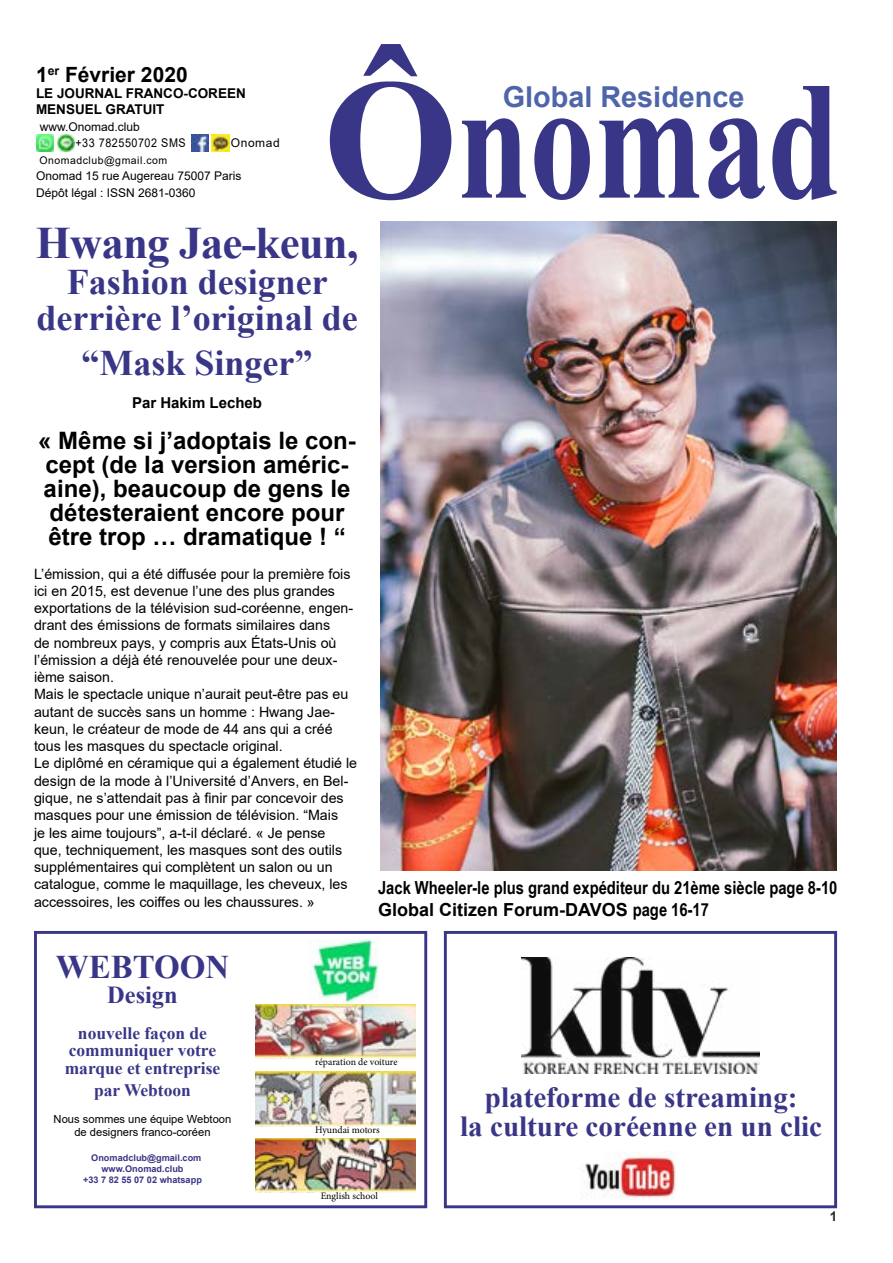
<style>
.page{position:relative;width:893px;height:1263px;background:#fff}
.page>*{position:absolute;margin:0;border:0;box-sizing:border-box;transform-origin:0 0}
.t1{font:700 168.6px "Times New Roman";color:#393687;scale:.77 1}
.t2{font:700 45px "Times New Roman";letter-spacing:-.02em;color:#393687}
.t3{font:700 36px/36px "Times New Roman";color:#393687;text-align:center}
.t4{font:700 33px "Times New Roman";color:#393687}
.t5{font:700 29.1px/29.1px "Times New Roman";color:#393687;text-align:center}
.t6{font:700 28.8px "Arial";color:#4e65a9}
.t7{font:700 24.45px "Times New Roman";color:#393687}
.t8{font:700 24px/24px "Arial";color:#000}
.t9{font:700 21px "Arial";color:#000}
.t10{font:700 18px "Arial Narrow";color:#000}
.t11{font:700 18px "Arial";color:#000}
.t12{font:700 17.4px/17.4px "Times New Roman";color:#393687;text-align:center}
.t13{font:700 15px "Arial";color:#000}
.t14{font:14.25px/17.2px "Arial";color:#000}
.t15{font:700 13.5px/16.2px "Arial";color:#000}
.t16{font:700 13.5px "Arial";color:#292929}
.t17{font:12px/16.5px "Arial";color:#000}
.t18{font:12px/16.5px "Arial";letter-spacing:.05em;color:#000}
.t19{font:11.25px/13.5px "Arial";color:#000;text-align:center}
.t20{font:10.5px "Arial";letter-spacing:.05em;color:#000}
.t21{font:9.75px "Minion Pro";letter-spacing:-.005em;color:#000}
.t22{font:700 9.15px "Arial";color:#393687}
.s1{font-size:172.95px}
.s2{font-family:"Arial Narrow"}
</style>
<div class="page">
<img style="left:211px;top:134px;width:19px;height:17px">
<img style="left:192px;top:134px;width:17px;height:17px">
<img style="left:37px;top:134px;width:17px;height:17px">
<img style="left:57px;top:135px;width:17px;height:17px">
<img style="left:380px;top:222px;width:457px;height:649px">
<div style="left:34px;top:931px;width:393px;height:277px;background:#fff;border:3px solid #393687"></div>
<img style="left:310px;top:940px;width:68px;height:64px">
<img style="left:255px;top:1004px;width:161px;height:55px">
<img style="left:255px;top:1072px;width:161px;height:54px">
<img style="left:255px;top:1138px;width:161px;height:55px">
<div style="left:444px;top:931px;width:393px;height:277px;background:#fff;border:3px solid #393687"></div>
<img style="left:521px;top:958px;width:239px;height:115px">
<img style="left:583px;top:1152px;width:93px;height:47px">
<h3 class="t9" style="left:36px;top:59px;width:153px">1<sup>er</sup> Février 2020</h3>
<p class="t15" style="left:36px;top:85px;width:211px">LE JOURNAL FRANCO-COREEN<br>MENSUEL GRATUIT</p>
<p class="t18" style="left:75px;top:118px;width:112px;text-indent:-36px">www.Onomad.club<br>+33 782550702 SMS</p>
<p class="t17" style="left:231px;top:134px;width:51px">Onomad</p>
<p class="t20" style="left:39px;top:153px;width:129px">Onomadclub@gmail.com</p>
<p class="t17" style="left:36px;top:167px;width:207px">Onomad 15 rue Augereau 75007 Paris<br>Dépôt légal : ISSN 2681-0360</p>
<h1 class="t1" style="left:323px;top:20px;width:672px"><span class="s1">Ô</span>nomad</h1>
<h3 class="t6" style="left:503px;top:76px;width:243px">Global Residence</h3>
<h2 class="t2" style="left:36px;top:211px;width:324px">Hwang Jae-keun,</h2>
<h3 class="t3" style="left:36px;top:263px;width:323px">Fashion designer derrière l’original de</h3>
<h3 class="t3" style="left:82px;top:344px;width:233px">“Mask Singer”</h3>
<p class="t13" style="left:132px;top:392px;width:132px">Par Hakim Lecheb</p>
<h3 class="t8" style="left:38px;top:429px;width:319px">« Même si j’adoptais le con&shy;cept (de la version améric&shy;aine), beaucoup de gens le détesteraient encore pour être trop … dramatique ! “</h3>
<p class="t14" style="left:34px;top:565px;width:325px">L’émission, qui a été diffusée pour la première fois ici en 2015, est devenue l’une des plus grandes exportations de la télévision sud-coréenne, engen&shy;drant des émissions de formats similaires dans<br>de nombreux pays, y compris aux États-Unis où l’émission a déjà été renouvelée pour une deux&shy;ième saison.<br>Mais le spectacle unique n’aurait peut-être pas eu autant de succès sans un homme : Hwang Jae&shy;keun, le créateur de mode de 44 ans qui a créé tous les masques du spectacle original.<br>Le diplômé en céramique qui a également étudié le design de la mode à l’Université d’Anvers, en Bel&shy;gique, ne s’attendait pas à finir par concevoir des masques pour une émission de télévision. “Mais<br>je les aime toujours”, a-t-il déclaré. « Je pense<br>que, techniquement, les masques sont des outils supplémentaires qui complètent un salon ou un catalogue, comme le maquillage, les cheveux, les accessoires, les coiffes ou les chaussures. »</p>
<p class="t10" style="left:378px;top:874px;width:461px">Jack Wheeler-le plus grand expéditeur du 21ème siècle page 8-10</p>
<p class="t11" style="left:378px;top:897px;width:332px">Global Citizen Forum-DAVOS <span class="s2">page 16-17</span></p>
<h3 class="t4" style="left:56px;top:944px;width:175px">WEBTOON</h3>
<h3 class="t7" style="left:107px;top:977px;width:72px">Design</h3>
<p class="t12" style="left:65px;top:1024px;width:157px">nouvelle façon de communiquer votre marque et entreprise</p>
<p class="t12" style="left:94px;top:1081px;width:98px">par Webtoon</p>
<p class="t19" style="left:54px;top:1112px;width:179px">Nous sommes une équipe Webtoon de designers franco-coréen</p>
<p class="t22" style="left:91px;top:1151px;width:112px">Onomadclub@gmail.com</p>
<p class="t22" style="left:101px;top:1162px;width:84px">www.Onomad.club</p>
<p class="t22" style="left:83px;top:1173px;width:120px">+33 7 82 55 07 02 whatsapp</p>
<p class="t21" style="left:315px;top:1056px;width:84px">réparation de voiture</p>
<p class="t21" style="left:315px;top:1123px;width:66px">Hyundai motors</p>
<p class="t21" style="left:321px;top:1189px;width:59px">English school</p>
<h3 class="t5" style="left:460px;top:1081px;width:363px">plateforme de streaming:<br>la culture coréenne en un clic</h3>
<p class="t16" style="left:830px;top:1206px;width:9px">1</p>
</div>
